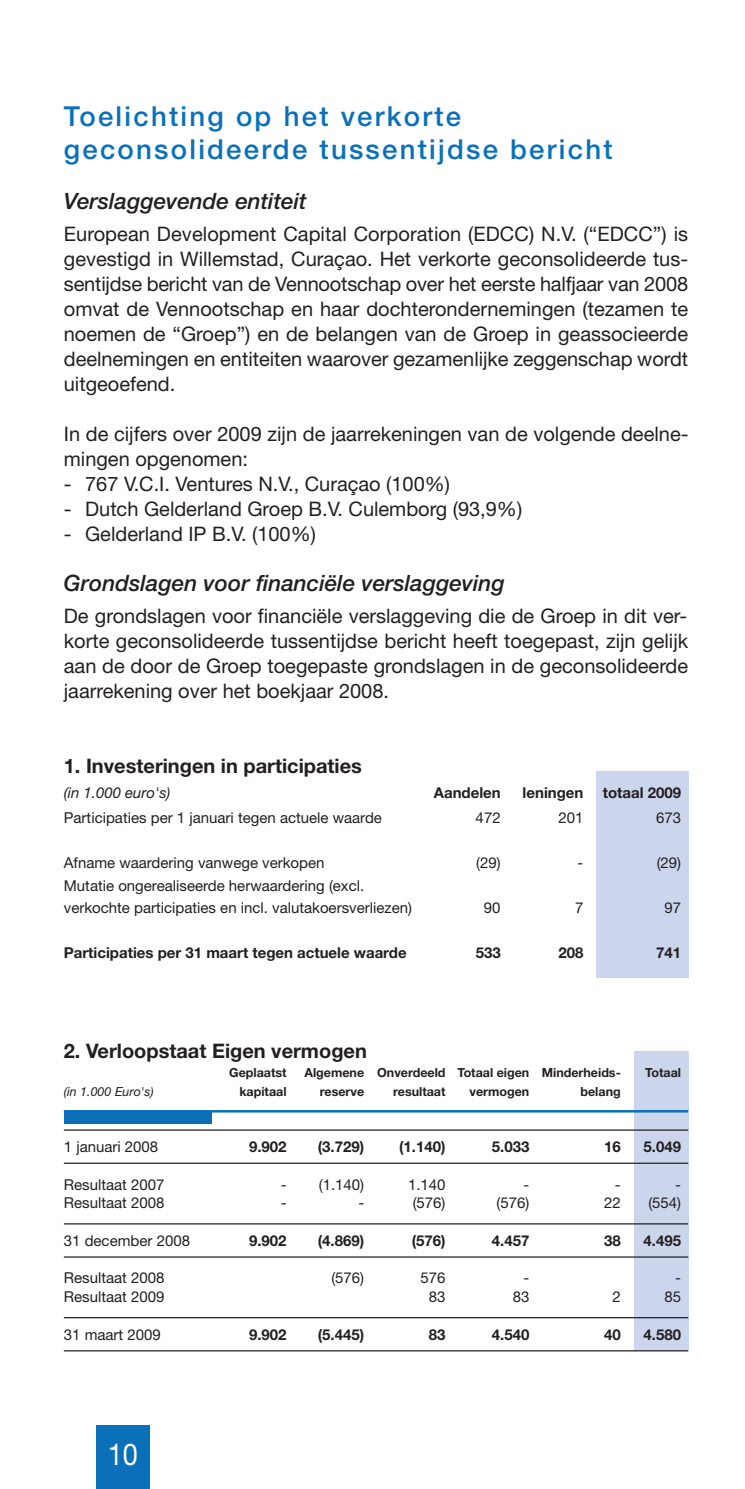
<style>
.page{position:relative;width:745px;height:1489px;background:#fff}
.page>*{position:absolute;margin:0;border:0;box-sizing:border-box;transform-origin:0 0}
.t1{font:30px "Helvetica Neue";color:#fff;scale:.9 1}
.t2{font:500 27.5px/32.5px "Helvetica Neue";letter-spacing:.08em;color:#0970b9}
.t3{font:italic 500 22.5px "Helvetica Neue";color:#231f20}
.t4{font:20px/25px "Helvetica Neue";color:#231f20;text-align:justify}
.t5{font:700 20px "Helvetica Neue";color:#231f20}
.t6{font:15px/22.5px "Helvetica Neue";color:#231f20}
.t7{font:700 15px "Helvetica Neue";color:#231f20}
.t8{font:italic 15px "Helvetica Neue";color:#231f20}
.t9{font:700 12.5px "Helvetica Neue";color:#231f20}
.t10{font:italic 12.5px "Helvetica Neue";color:#231f20}
</style>
<div class="page">
<div style="left:595px;top:771px;width:92px;height:206px;background:#cbd6ed"></div>
<div style="left:633px;top:1050px;width:54px;height:300px;background:#cbd6ed"></div>
<hr style="left:64px;top:1129px;width:623px;height:1px;background:#231f20">
<hr style="left:64px;top:1162px;width:623px;height:1px;background:#231f20">
<hr style="left:64px;top:1223px;width:623px;height:1px;background:#231f20">
<hr style="left:64px;top:1256px;width:623px;height:1px;background:#231f20">
<hr style="left:64px;top:1316px;width:623px;height:2px;background:#231f20">
<hr style="left:64px;top:1349px;width:623px;height:2px;background:#231f20">
<div style="left:96px;top:1424px;width:54px;height:64px;background:#0970b9"></div>
<div style="left:64px;top:1111px;width:147px;height:12px;background:#0970b9"></div>
<hr style="left:64px;top:1109px;width:623px;height:3px;background:#0970b9">
<h2 class="t2" style="left:64px;top:102px;width:550px">Toelichting op het verkorte geconsolideerde tussentijdse bericht</h2>
<p class="t3" style="left:64px;top:192px;width:244px">Verslaggevende entiteit</p>
<p class="t4" style="left:64px;top:223px;width:625px">European Development Capital Corporation (EDCC) N.V. (“EDCC”) is gevestigd in Willemstad, Curaçao. Het verkorte geconsolideerde tus&shy;sentijdse bericht van de Vennootschap over het eerste halfjaar van 2008 omvat de Vennootschap en haar dochterondernemingen (tezamen te noemen de “Groep”) en de belangen van de Groep in geassocieerde deelnemingen en entiteiten waarover gezamenlijke zeggenschap wordt uitgeoefend.</p>
<p class="t4" style="left:64px;top:423px;width:625px">In de cijfers over 2009 zijn de jaarrekeningen van de volgende deelne&shy;mingen opgenomen:</p>
<p class="t4" style="left:64px;top:473px;width:387px">- 767 V.C.I. Ventures N.V., Curaçao (100%)</p>
<p class="t4" style="left:64px;top:498px;width:459px">- Dutch Gelderland Groep B.V. Culemborg (93,9%)</p>
<p class="t4" style="left:64px;top:523px;width:253px">- Gelderland IP B.V. (100%)</p>
<p class="t3" style="left:64px;top:574px;width:442px">Grondslagen voor financiële verslaggeving</p>
<p class="t4" style="left:64px;top:605px;width:625px">De grondslagen voor financiële verslaggeving die de Groep in dit ver&shy;korte geconsolideerde tussentijdse bericht heeft toegepast, zijn gelijk aan de door de Groep toegepaste grondslagen in de geconsolideerde jaarrekening over het boekjaar 2008.</p>
<p class="t5" style="left:64px;top:758px;width:299px">1. Investeringen in participaties</p>
<p class="t8" style="left:64px;top:787px;width:108px">(in 1.000 euro's)</p>
<p class="t7" style="left:433px;top:787px;width:68px">Aandelen</p>
<p class="t7" style="left:522px;top:787px;width:62px">leningen</p>
<p class="t7" style="left:602px;top:787px;width:80px">totaal 2009</p>
<p class="t6" style="left:64px;top:807px;width:319px">Participaties per 1 januari tegen actuele waarde</p>
<p class="t6" style="left:475px;top:807px;width:27px">472</p>
<p class="t6" style="left:558px;top:807px;width:27px">201</p>
<p class="t6" style="left:655px;top:807px;width:27px">673</p>
<p class="t6" style="left:64px;top:852px;width:262px">Afname waardering vanwege verkopen</p>
<p class="t6" style="left:476px;top:852px;width:26px">(29)</p>
<p class="t6" style="left:577px;top:852px;width:7px">-</p>
<p class="t6" style="left:656px;top:852px;width:26px">(29)</p>
<p class="t6" style="left:64px;top:875px;width:349px">Mutatie ongerealiseerde herwaardering (excl. verkochte participaties en incl. valutakoersverliezen)</p>
<p class="t6" style="left:483px;top:897px;width:18px">90</p>
<p class="t6" style="left:574px;top:897px;width:10px">7</p>
<p class="t6" style="left:664px;top:897px;width:18px">97</p>
<p class="t7" style="left:64px;top:947px;width:344px">Participaties per 31 maart tegen actuele waarde</p>
<p class="t7" style="left:475px;top:947px;width:27px">533</p>
<p class="t7" style="left:558px;top:947px;width:27px">208</p>
<p class="t7" style="left:655px;top:947px;width:27px">741</p>
<p class="t5" style="left:64px;top:1043px;width:304px">2. Verloopstaat Eigen vermogen</p>
<p class="t9" style="left:229px;top:1067px;width:59px">Geplaatst</p>
<p class="t9" style="left:304px;top:1067px;width:317px">Algemene Onverdeeld Totaal eigen Minderheids-</p>
<p class="t9" style="left:644px;top:1067px;width:37px">Totaal</p>
<p class="t10" style="left:64px;top:1086px;width:91px">(in 1.000 Euro's)</p>
<p class="t9" style="left:239px;top:1086px;width:49px">kapitaal</p>
<p class="t9" style="left:320px;top:1086px;width:46px">reserve</p>
<p class="t9" style="left:393px;top:1086px;width:54px">resultaat</p>
<p class="t9" style="left:469px;top:1086px;width:61px">vermogen</p>
<p class="t9" style="left:580px;top:1086px;width:42px">belang</p>
<p class="t6" style="left:64px;top:1136px;width:96px">1 januari 2008</p>
<p class="t7" style="left:249px;top:1141px;width:39px">9.902</p>
<p class="t7" style="left:317px;top:1141px;width:48px">(3.729)</p>
<p class="t7" style="left:399px;top:1141px;width:48px">(1.140)</p>
<p class="t7" style="left:491px;top:1141px;width:39px">5.033</p>
<p class="t7" style="left:603px;top:1141px;width:18px">16</p>
<p class="t7" style="left:643px;top:1141px;width:39px">5.049</p>
<p class="t6" style="left:64px;top:1174px;width:102px">Resultaat 2007</p>
<p class="t6" style="left:280px;top:1174px;width:85px">- (1.140)</p>
<p class="t6" style="left:408px;top:1174px;width:39px">1.140</p>
<p class="t6" style="left:523px;top:1174px;width:7px">-</p>
<p class="t6" style="left:614px;top:1174px;width:7px">-</p>
<p class="t6" style="left:674px;top:1174px;width:7px">-</p>
<p class="t6" style="left:64px;top:1192px;width:102px">Resultaat 2008</p>
<p class="t6" style="left:280px;top:1192px;width:7px">-</p>
<p class="t6" style="left:358px;top:1192px;width:7px">-</p>
<p class="t6" style="left:412px;top:1192px;width:34px">(576)</p>
<p class="t6" style="left:496px;top:1192px;width:34px">(576)</p>
<p class="t6" style="left:603px;top:1192px;width:18px">22</p>
<p class="t6" style="left:648px;top:1192px;width:34px">(554)</p>
<p class="t6" style="left:64px;top:1230px;width:128px">31 december 2008</p>
<p class="t7" style="left:249px;top:1234px;width:39px">9.902</p>
<p class="t7" style="left:317px;top:1234px;width:48px">(4.869)</p>
<p class="t7" style="left:411px;top:1234px;width:35px">(576)</p>
<p class="t7" style="left:491px;top:1234px;width:39px">4.457</p>
<p class="t7" style="left:603px;top:1234px;width:18px">38</p>
<p class="t7" style="left:643px;top:1234px;width:39px">4.495</p>
<p class="t6" style="left:64px;top:1267px;width:102px">Resultaat 2008</p>
<p class="t6" style="left:331px;top:1267px;width:34px">(576)</p>
<p class="t6" style="left:420px;top:1267px;width:27px">576</p>
<p class="t6" style="left:523px;top:1267px;width:7px">-</p>
<p class="t6" style="left:674px;top:1267px;width:7px">-</p>
<p class="t6" style="left:64px;top:1286px;width:102px">Resultaat 2009</p>
<p class="t6" style="left:428px;top:1286px;width:18px">83</p>
<p class="t6" style="left:512px;top:1286px;width:18px">83</p>
<p class="t6" style="left:612px;top:1286px;width:10px">2</p>
<p class="t6" style="left:664px;top:1286px;width:18px">85</p>
<p class="t6" style="left:64px;top:1324px;width:98px">31 maart 2009</p>
<p class="t7" style="left:249px;top:1328px;width:39px">9.902</p>
<p class="t7" style="left:317px;top:1328px;width:48px">(5.445)</p>
<p class="t7" style="left:428px;top:1328px;width:18px">83</p>
<p class="t7" style="left:491px;top:1328px;width:39px">4.540</p>
<p class="t7" style="left:603px;top:1328px;width:18px">40</p>
<p class="t7" style="left:643px;top:1328px;width:39px">4.580</p>
<h1 class="t1" style="left:108px;top:1443px;width:35px">10</h1>
</div>
